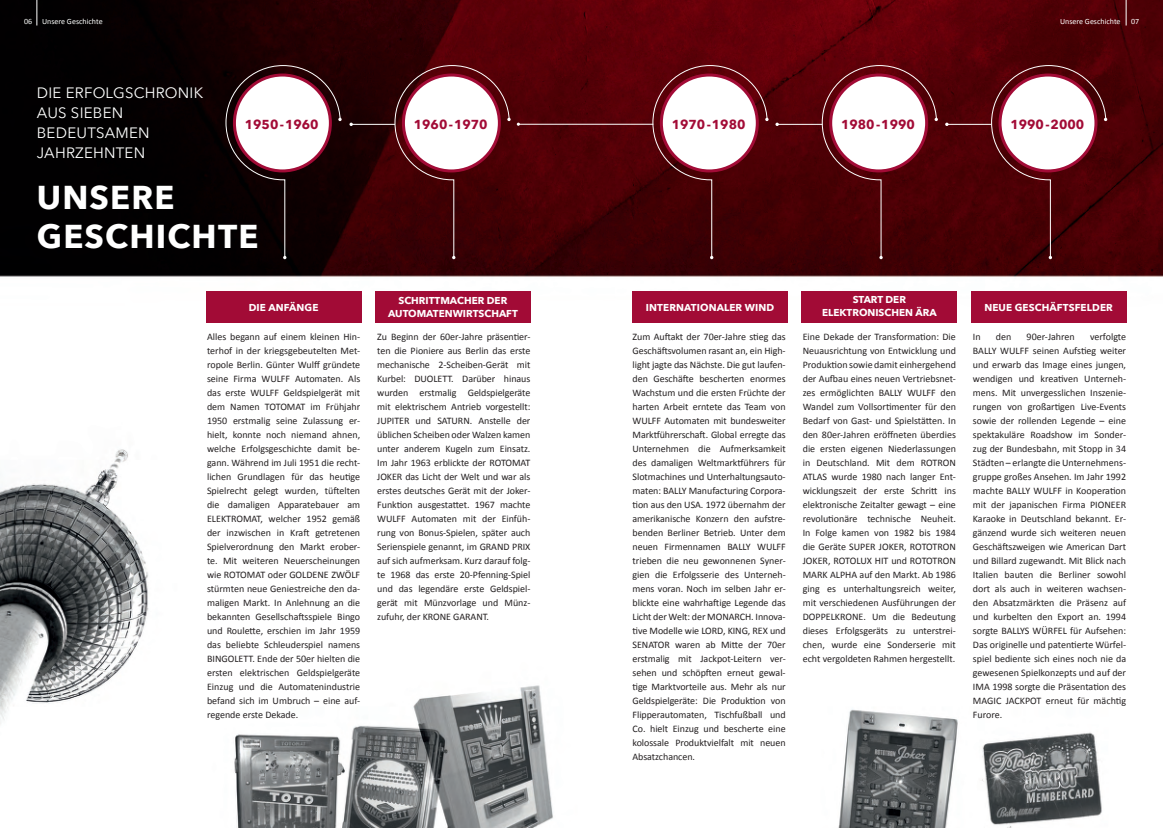
<style>
.page{position:relative;width:1163px;height:828px;background:#fff}
.page>*{position:absolute;margin:0;border:0;box-sizing:border-box;transform-origin:0 0}
.t1{font:700 33px/39px "Avenir Next";letter-spacing:.035em;color:#fff}
.t2{font:15px/20px "Avenir Next";letter-spacing:.015em;color:#fff}
.t3{font:700 13px "Avenir Next";color:#a20b36}
.t4{font:10px/14px "Calibri";letter-spacing:-.005em;color:#231f20;text-align:justify}
.t5{font:700 10px/13px "Avenir Next";color:#fff;text-align:center}
.t6{font:8px "Calibri";color:#fff}
</style>
<div class="page">
<img style="left:0;top:0;width:1162px;height:828px">
<div style="left:403px;top:75px;width:96px;height:96px;background:#fff;border-radius:50%"></div>
<div style="left:402px;top:74px;width:99px;height:98px;border:3px solid #a20b36;border-radius:50%"></div>
<div style="left:234px;top:75px;width:96px;height:96px;background:#fff;border-radius:50%"></div>
<div style="left:233px;top:74px;width:99px;height:98px;border:3px solid #a20b36;border-radius:50%"></div>
<div style="left:661px;top:75px;width:96px;height:96px;background:#fff;border-radius:50%"></div>
<div style="left:659px;top:74px;width:99px;height:98px;border:3px solid #a20b36;border-radius:50%"></div>
<div style="left:830px;top:75px;width:96px;height:96px;background:#fff;border-radius:50%"></div>
<div style="left:829px;top:74px;width:99px;height:98px;border:3px solid #a20b36;border-radius:50%"></div>
<div style="left:999px;top:75px;width:96px;height:96px;background:#fff;border-radius:50%"></div>
<div style="left:998px;top:74px;width:99px;height:98px;border:3px solid #a20b36;border-radius:50%"></div>
<hr style="left:350px;top:124px;width:45px;height:1px;background:#fff">
<hr style="left:776px;top:124px;width:46px;height:1px;background:#fff">
<hr style="left:517px;top:124px;width:136px;height:1px;background:#fff">
<hr style="left:946px;top:124px;width:45px;height:1px;background:#fff">
<div style="left:375px;top:292px;width:155px;height:31px;background:#a20b36"></div>
<div style="left:206px;top:292px;width:155px;height:31px;background:#a20b36"></div>
<div style="left:632px;top:292px;width:155px;height:31px;background:#a20b36"></div>
<div style="left:801px;top:292px;width:155px;height:31px;background:#a20b36"></div>
<div style="left:970px;top:292px;width:155px;height:31px;background:#a20b36"></div>
<svg style="left:1125px;top:0;width:1px;height:26px"></svg>
<svg style="left:37px;top:0;width:1px;height:26px"></svg>
<p class="t6" style="left:24px;top:17px;width:80px">06 Unsere Geschichte</p>
<p class="t6" style="left:1059px;top:17px;width:62px">Unsere Geschichte</p>
<p class="t6" style="left:1130px;top:17px;width:10px">07</p>
<h2 class="t2" style="left:37px;top:82px;width:168px">DIE ERFOLGSCHRONIK<br>AUS SIEBEN<br>BEDEUTSAMEN<br>JAHRZEHNTEN</h2>
<h3 class="t3" style="left:245px;top:113px;width:75px">1950-1960</h3>
<h3 class="t3" style="left:414px;top:113px;width:75px">1960-1970</h3>
<h3 class="t3" style="left:671px;top:113px;width:75px">1970-1980</h3>
<h3 class="t3" style="left:840px;top:113px;width:75px">1980-1990</h3>
<h3 class="t3" style="left:1010px;top:113px;width:75px">1990-2000</h3>
<h1 class="t1" style="left:37px;top:177px;width:223px">UNSERE<br>GESCHICHTE</h1>
<p class="t5" style="left:249px;top:301px;width:71px">DIE ANFÄNGE</p>
<p class="t5" style="left:388px;top:294px;width:131px">SCHRITTMACHER DER<br>AUTOMATENWIRTSCHAFT</p>
<p class="t5" style="left:646px;top:300px;width:130px">INTERNATIONALER WIND</p>
<p class="t5" style="left:822px;top:293px;width:116px">START DER<br>ELEKTRONISCHEN ÄRA</p>
<p class="t5" style="left:984px;top:301px;width:130px">NEUE GESCHÄFTSFELDER</p>
<p class="t4" style="left:207px;top:329px;width:155px">Alles begann auf einem kleinen Hin&shy;terhof in der kriegsgebeutelten Met&shy;ropole Berlin. Günter Wulff gründete seine Firma WULFF Automaten. Als das erste WULFF Geldspielgerät mit dem Namen TOTOMAT im Frühjahr 1950 erstmalig seine Zulassung er&shy;hielt, konnte noch niemand ahnen, welche Erfolgsgeschichte damit be&shy;gann. Während im Juli 1951 die recht&shy;lichen Grundlagen für das heutige Spielrecht gelegt wurden, tüftelten die damaligen Apparatebauer am ELEKTROMAT, welcher 1952 gemäß der inzwischen in Kraft getretenen Spielverordnung den Markt erober&shy;te. Mit weiteren Neuerscheinungen wie ROTOMAT oder GOLDENE ZWÖLF stürmten neue Geniestreiche den da&shy;maligen Markt. In Anlehnung an die bekannten Gesellschaftsspiele Bingo und Roulette, erschien im Jahr 1959 das beliebte Schleuderspiel namens BINGOLETT. Ende der 50er hielten die ersten elektrischen Geldspielgeräte Einzug und die Automatenindustrie befand sich im Umbruch – eine auf&shy;regende erste Dekade.</p>
<p class="t4" style="left:377px;top:329px;width:155px">Zu Beginn der 60er-Jahre präsentier&shy;ten die Pioniere aus Berlin das erste mechanische 2-Scheiben-Gerät mit Kurbel: DUOLETT. Darüber hinaus wurden erstmalig Geldspielgeräte mit elektrischem Antrieb vorgestellt:<br>JUPITER und SATURN. Anstelle der üblichen Scheiben oder Walzen kamen unter anderem Kugeln zum Einsatz.<br>Im Jahr 1963 erblickte der ROTOMAT JOKER das Licht der Welt und war als erstes deutsches Gerät mit der Joker-Funktion ausgestattet. 1967 machte WULFF Automaten mit der Einfüh&shy;rung von Bonus-Spielen, später auch Serienspiele genannt, im GRAND PRIX auf sich aufmerksam. Kurz darauf folg&shy;te 1968 das erste 20-Pfenning-Spiel und das legendäre erste Geldspiel&shy;gerät mit Münzvorlage und Münz&shy;zufuhr, der KRONE GARANT.</p>
<p class="t4" style="left:972px;top:329px;width:155px;text-indent:117px">verfolgte BALLY WULFF seinen Aufstieg weiter und erwarb das Image eines jungen, wendigen und kreativen Unterneh&shy;mens. Mit unvergesslichen Inszenie&shy;rungen von großartigen Live-Events sowie der rollenden Legende – eine spektakuläre Roadshow im Sonder&shy;zug der Bundesbahn, mit Stopp in 34<br>Städten – erlangte die Unternehmens&shy;gruppe großes Ansehen. Im Jahr 1992 machte BALLY WULFF in Kooperation mit der japanischen Firma PIONEER Karaoke in Deutschland bekannt. Er&shy;gänzend wurde sich weiteren neuen Geschäftszweigen wie American Dart und Billard zugewandt. Mit Blick nach Italien bauten die Berliner sowohl dort als auch in weiteren wachsen&shy;den Absatzmärkten die Präsenz auf und kurbelten den Export an. 1994 sorgte BALLYS WÜRFEL für Aufsehen:<br>Das originelle und patentierte Würfel&shy;spiel bediente sich eines noch nie da gewesenen Spielkonzepts und auf der IMA 1998 sorgte die Präsentation des MAGIC JACKPOT erneut für mächtig Furore.</p>
<p class="t4" style="left:632px;top:329px;width:155px">Zum Auftakt der 70er-Jahre stieg das Geschäftsvolumen rasant an, ein High&shy;light jagte das Nächste. Die gut laufen&shy;den Geschäfte bescherten enormes Wachstum und die ersten Früchte der harten Arbeit erntete das Team von WULFF Automaten mit bundesweiter Marktführerschaft. Global erregte das Unternehmen die Aufmerksamkeit des damaligen Weltmarktführers für Slotmachines und Unterhaltungsauto&shy;maten: BALLY Manufacturing Corpora&shy;tion aus den USA. 1972 übernahm der amerikanische Konzern den aufstre&shy;benden Berliner Betrieb. Unter dem neuen Firmennamen BALLY WULFF trieben die neu gewonnenen Syner&shy;gien die Erfolgsserie des Unterneh&shy;mens voran. Noch im selben Jahr er&shy;blickte eine wahrhaftige Legende das Licht der Welt: der MONARCH. Innova&shy;tive Modelle wie LORD, KING, REX und SENATOR waren ab Mitte der 70er erstmalig mit Jackpot-Leitern ver&shy;sehen und schöpften erneut gewal&shy;tige Marktvorteile aus. Mehr als nur Geldspielgeräte: Die Produktion von Flipperautomaten, Tischfußball und Co. hielt Einzug und bescherte eine kolossale Produktvielfalt mit neuen Absatzchancen.</p>
<p class="t4" style="left:802px;top:329px;width:155px">Eine Dekade der Transformation: Die Neuausrichtung von Entwicklung und Produktion sowie damit einhergehend der Aufbau eines neuen Vertriebsnet&shy;zes ermöglichten BALLY WULFF den Wandel zum Vollsortimenter für den Bedarf von Gast- und Spielstätten. In den 80er-Jahren eröffneten überdies die ersten eigenen Niederlassungen in Deutschland. Mit dem ROTRON ATLAS wurde 1980 nach langer Ent&shy;wicklungszeit der erste Schritt ins elektronische Zeitalter gewagt – eine revolutionäre technische Neuheit.<br>In Folge kamen von 1982 bis 1984 die Geräte SUPER JOKER, ROTOTRON JOKER, ROTOLUX HIT und ROTOTRON MARK ALPHA auf den Markt. Ab 1986 ging es unterhaltungsreich weiter, mit verschiedenen Ausführungen der DOPPELKRONE. Um die Bedeutung dieses Erfolgsgeräts zu unterstrei&shy;chen, wurde eine Sonderserie mit echt vergoldeten Rahmen hergestellt.</p>
<p class="t4" style="left:972px;top:329px;width:9px">In</p>
<p class="t4" style="left:995px;top:329px;width:17px">den</p>
<p class="t4" style="left:1026px;top:329px;width:50px">90er-Jahren</p>
</div>
